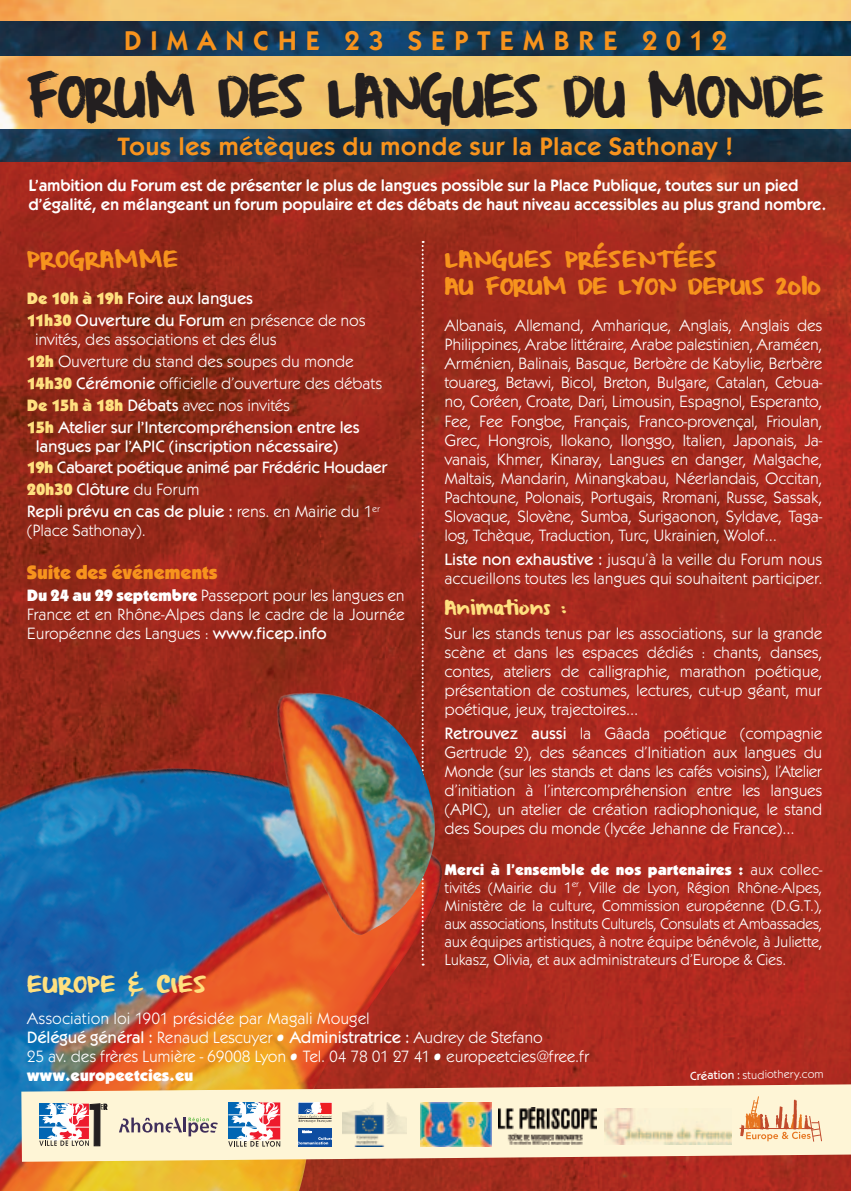
<style>
.page{position:relative;width:851px;height:1191px;background:#fff}
.page>*{position:absolute;margin:0;border:0;box-sizing:border-box;transform-origin:0 0}
.t1{font:50.2px "From Where You Are";letter-spacing:-.055em;color:#231f20;scale:.84 1}
.t2{font:600 28px "Kabel Itc T";letter-spacing:.305em;color:#f7931d}
.t3{font:600 26px "Kabel Itc T";letter-spacing:.01em;color:#f7931d}
.t4{font:20px/27px "From Where You Are";color:#f7931d}
.t5{font:900 20px "Kabel Itc T";letter-spacing:-.01em;color:#f7931d}
.t6{font:20px "From Where You Are";color:#ffe07f}
.t7{font:17px/19px "Kabel Itc T";letter-spacing:-.01em;color:#fff;text-align:justify}
.t8{font:500 17px/21.8px "Kabel Itc T";letter-spacing:-.01em;color:#fff}
.t9{font:600 17px/19px "Kabel Itc T";letter-spacing:-.015em;color:#fff}
.t10{font:17px "From Where You Are";color:#ffe07f}
.t11{font:16px/18px "Kabel Itc T";letter-spacing:-.015em;color:#fff;text-align:justify}
.t12{font:12px "Kabel Itc T";color:#fff}
.s1{font-weight:900;color:#ffe07f}
.s2{font-weight:400}
.s3{font-weight:500}
.s4{font-weight:900}
.s5{font-family:"Childs Play Age Eight"}
</style>
<div class="page">
<img style="left:0;top:162px;width:850px;height:1029px">
<img style="left:0;top:767px;width:475px;height:424px">
<svg style="left:21px;top:1084px;width:829px;height:77px;background:#f1dabb"></svg>
<hr style="left:739px;top:1127px;width:74px;height:2px;background:#c14b2d">
<svg style="left:740px;top:1095px;width:82px;height:47px;background:#f3d0ab"></svg>
<svg style="left:228px;top:1101px;width:52px;height:45px"></svg>
<svg style="left:298px;top:1102px;width:34px;height:20px"></svg>
<svg style="left:298px;top:1128px;width:33px;height:18px"></svg>
<svg style="left:297px;top:1131px;width:35px;height:13px"></svg>
<hr style="left:183px;top:1117px;width:3px;height:15px;background:#402f5b">
<svg style="left:188px;top:1117px;width:30px;height:19px"></svg>
<svg style="left:119px;top:1117px;width:63px;height:15px"></svg>
<img style="left:420px;top:1102px;width:71px;height:44px">
<img style="left:498px;top:1107px;width:98px;height:37px">
<img style="left:604px;top:1108px;width:127px;height:36px">
<img style="left:343px;top:1102px;width:63px;height:44px">
<img style="left:0;top:0;width:850px;height:129px">
<svg style="left:421px;top:241px;width:2px;height:724px"></svg>
<img style="left:0;top:129px;width:850px;height:33px">
<img style="left:0;top:21px;width:850px;height:34px">
<svg style="left:39px;top:1103px;width:68px;height:43px"></svg>
<img style="left:275px;top:692px;width:162px;height:244px">
<h2 class="t2" style="left:124px;top:24px;width:605px">Dimanche 23 septembr e 2012</h2>
<h1 class="t1" style="left:27px;top:71px;width:950px">FORUM DES LANGUES DU MONDE</h1>
<h3 class="t3" style="left:117px;top:131px;width:617px">Tous les métèques du monde sur la Place Sathonay !</h3>
<p class="t9" style="left:28px;top:176px;width:799px">L’ambition du Forum est de présenter le plus de langues possible sur la Place Publique, toutes sur un pied d’égalité, en mélangeant un forum populaire et des débats de haut niveau accessibles au plus grand nombre.</p>
<p class="t4" style="left:27px;top:248px;width:153px">PROGRAMME</p>
<p class="t8" style="left:27px;top:287px;width:340px"><span class="s1">De 10h à 19h</span> Foire aux langues<br><span class="s1">11h30</span> Ouverture du Forum <span class="s2">en présence de nos</span></p>
<p class="t7" style="left:27px;top:328px;width:357px;line-height:21.8px;text-align:left;text-indent:8px">invités, des associations et des élus<br><span class="s1">12h</span> Ouverture du stand des soupes du monde <span class="s1">14h30</span> <span class="s3">Cérémonie</span> officielle d’ouverture des débats <span class="s1">De 15h à 18h</span> <span class="s3">Débats</span> avec nos invités<br><span class="s1">15h</span> <span class="s3">Atelier sur l’Intercompréhension entre les</span></p>
<p class="t8" style="left:27px;top:435px;width:362px;text-indent:9px">langues par l’APIC (inscription nécessaire)<br><span class="s1">19h</span> Cabaret poétique animé par Frédéric Houdaer <span class="s1">20h30</span> Clôture <span class="s2">du Forum<br></span>Repli prévu en cas de pluie : <span class="s2">rens. en Mairie du 1</span><sup>er</sup></p>
<p class="t7" style="left:27px;top:521px;width:120px">(Place Sathonay).</p>
<p class="t5" style="left:27px;top:560px;width:192px">Suite des événements</p>
<p class="t7" style="left:27px;top:586px;width:379px"><span class="s4">Du 24 au 29 septembre</span> Passeport pour les langues en France et en Rhône-Alpes dans le cadre de la Journée Européenne des Langues : <span class="s3">www.ficep.info</span></p>
<p class="t4" style="left:444px;top:248px;width:378px">LANGUES PRÉSENTÉES<br>AU FORUM DE LYON DEPUIS 2010</p>
<p class="t7" style="left:444px;top:316px;width:379px">Albanais, Allemand, Amharique, Anglais, Anglais des Philippines, Arabe littéraire, Arabe palestinien, Araméen, Arménien, Balinais, Basque, Berbère de Kabylie, Berbère touareg, Betawi, Bicol, Breton, Bulgare, Catalan, Cebua&shy;no, Coréen, Croate, Dari, Limousin, Espagnol, Esperanto, Fee, Fee Fongbe, Français, Franco-provençal, Frioulan, Grec, Hongrois, Ilokano, Ilonggo, Italien, Japonais, Ja&shy;vanais, Khmer, Kinaray, Langues en danger, Malgache, Maltais, Mandarin, Minangkabau, Néerlandais, Occitan, Pachtoune, Polonais, Portugais, Rromani, Russe, Sassak, Slovaque, Slovène, Sumba, Surigaonon, Syldave, Taga&shy;log, Tchèque, Traduction, Turc, Ukrainien, Wolof…</p>
<p class="t7" style="left:444px;top:550px;width:379px"><span class="s3">Liste non exhaustive :</span> jusqu’à la veille du Forum nous accueillons toutes les langues qui souhaitent participer.</p>
<p class="t10" style="left:444px;top:599px;width:123px">ANIMATIONS :</p>
<p class="t7" style="left:444px;top:624px;width:379px">Sur les stands tenus par les associations, sur la grande scène et dans les espaces dédiés : chants, danses, contes, ateliers de calligraphie, marathon poétique, présentation de costumes, lectures, cut-up géant, mur poétique, jeux, trajectoires…</p>
<p class="t7" style="left:444px;top:723px;width:379px"><span class="s3">Retrouvez aussi</span> la Gâada poétique (compagnie Gertrude 2), des séances d’Initiation aux langues du Monde (sur les stands et dans les cafés voisins), l’Atelier d’initiation à l’intercompréhension entre les langues (APIC), un atelier de création radiophonique, le stand des Soupes du monde (lycée Jehanne de France)…</p>
<p class="t11" style="left:444px;top:860px;width:379px"><span class="s4">Merci à l’ensemble de nos partenaires :</span> aux collec&shy;tivités (Mairie du 1<sup>er</sup>, Ville de Lyon, Région Rhône-Alpes, Ministère de la culture, Commission européenne (D.G.T.), aux associations, Instituts Culturels, Consulats et Ambassades, aux équipes artistiques, à notre équipe bénévole, à Juliette, Lukasz, Olivia, et aux administrateurs d’Europe &amp; Cies.</p>
<p class="t6" style="left:27px;top:974px;width:181px">EUROPE &amp; CIES</p>
<p class="t7" style="left:27px;top:1008px;width:564px;text-align:left">Association loi 1901 présidée par Magali Mougel<br><span class="s3">Délégué général :</span> Renaud Lescuyer <span class="s5">•</span> <span class="s3">Administratrice :</span> Audrey de Stefano<br>25 av. des frères Lumière - 69008 Lyon <span class="s5">•</span> Tel. 04 78 01 27 41 <span class="s5">•</span> europeetcies@free.fr <span class="s4">www.europeetcies.eu</span></p>
<p class="t12" style="left:690px;top:1068px;width:135px;rotate:-1deg"><span class="s3">Création :</span> studiothery.com</p>
</div>
